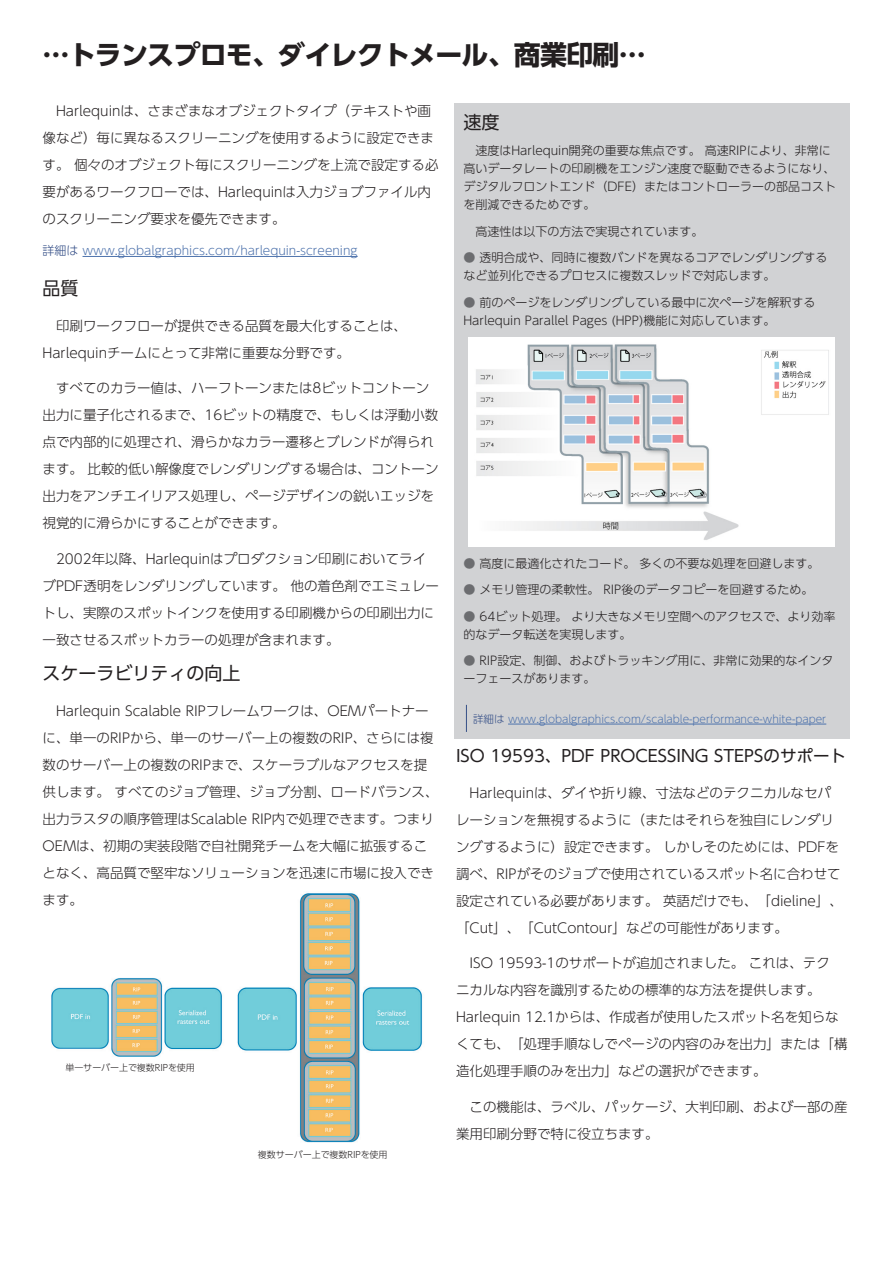
<style>
.page{position:relative;width:893px;height:1263px;background:#fff}
.page>*{position:absolute;margin:0;border:0;box-sizing:border-box;transform-origin:0 0}
.t1{font:700 27px "UD Shin Go Pr 6 N";letter-spacing:-.03em;color:#231f20}
.t2{font:18px "UD Shin Go Pr 6 N";color:#231f20}
.t3{font:16.5px "UD Shin Go Pr 6 N";color:#231f20}
.t4{font:300 13.5px/27px "UD Shin Go Pr 6 N";color:#231f20}
.t5{font:300 12px/18px "UD Shin Go Pr 6 N";color:#231f20}
.t6{font:300 12px "UD Shin Go Pr 6 N";color:#4d72ac}
.t7{font:300 10.5px "UD Shin Go Pr 6 N";color:#4d72ac}
.t8{font:300 9px "UD Shin Go Pr 6 N";color:#231f20}
.s1{color:#6c6d70}
.s2{color:#354f87}
</style>
<div class="page">
<div style="left:454px;top:103px;width:395px;height:636px;background:#d1d2d4"></div>
<svg style="left:466px;top:705px;width:1px;height:27px"></svg>
<hr style="left:508px;top:724px;width:318px;height:1px;background:#4d72ac">
<hr style="left:83px;top:256px;width:275px;height:1px;background:#4d72ac">
<img style="left:469px;top:337px;width:365px;height:210px">
<img style="left:51px;top:978px;width:171px;height:79px">
<img style="left:237px;top:893px;width:186px;height:250px">
<p class="t1" style="left:43px;top:33px;width:605px">…トランスプロモ、ダイレクトメール、商業印刷…</p>
<p class="t4" style="left:43px;top:97px;width:397px;text-indent:14px">Harlequinは、さまざまなオブジェクトタイプ（テキストや画像など）毎に異なるスクリーニングを使用するように設定できます。 個々のオブジェクト毎にスクリーニングを上流で設定する必要があるワークフローでは、Harlequinは入力ジョブファイル内のスクリーニング要求を優先できます。</p>
<p class="t2" style="left:463px;top:108px;width:37px">速度</p>
<p class="t5" style="left:463px;top:141px;width:374px;text-indent:12px">速度はHarlequin開発の重要な焦点です。 高速RIPにより、非常に高いデータレートの印刷機をエンジン速度で駆動できるようになり、デジタルフロントエンド（DFE）またはコントローラーの部品コストを削減できるためです。</p>
<p class="t5" style="left:475px;top:222px;width:229px">高速性は以下の方法で実現されています。</p>
<p class="t5" style="left:463px;top:248px;width:365px"><span class="s1">●</span> 透明合成や、同時に複数バンドを異なるコアでレンダリングするなど並列化できるプロセスに複数スレッドで対応します。</p>
<p class="t5" style="left:463px;top:293px;width:353px"><span class="s1">●</span> 前のページをレンダリングしている最中に次ページを解釈する<br>Harlequin Parallel Pages (HPP)機能に対応しています。</p>
<p class="t6" style="left:43px;top:240px;width:317px"><span class="s2">詳細は</span> www.globalgraphics.com/harlequin-screening</p>
<p class="t2" style="left:43px;top:274px;width:37px">品質</p>
<p class="t4" style="left:43px;top:311px;width:366px;text-indent:14px">印刷ワークフローが提供できる品質を最大化することは、<br>Harlequinチームにとって非常に重要な分野です。</p>
<p class="t4" style="left:43px;top:374px;width:397px;text-indent:14px">すべてのカラー値は、ハーフトーンまたは8ビットコントーン出力に量子化されるまで、16ビットの精度で、もしくは浮動小数点で内部的に処理され、滑らかなカラー遷移とブレンドが得られます。 比較的低い解像度でレンダリングする場合は、コントーン出力をアンチエイリアス処理し、ページデザインの鋭いエッジを視覚的に滑らかにすることができます。</p>
<p class="t4" style="left:43px;top:544px;width:398px;text-indent:14px">2002年以降、Harlequinはプロダクション印刷においてライブPDF透明をレンダリングしています。 他の着色剤でエミュレートし、実際のスポットインクを使用する印刷機からの印刷出力に一致させるスポットカラーの処理が含まれます。</p>
<p class="t2" style="left:43px;top:659px;width:199px">スケーラビリティの向上</p>
<p class="t4" style="left:43px;top:696px;width:397px;text-indent:14px">Harlequin Scalable RIPフレームワークは、OEMパートナーに、単一のRIPから、単一のサーバー上の複数のRIP、さらには複数のサーバー上の複数のRIPまで、スケーラブルなアクセスを提供します。 すべてのジョブ管理、ジョブ分割、ロードバランス、出力ラスタの順序管理はScalable RIP内で処理できます。つまり<br>OEMは、初期の実装段階で自社開発チームを大幅に拡張することなく、高品質で堅牢なソリューションを迅速に市場に投入できます。</p>
<p class="t5" style="left:463px;top:553px;width:357px"><span class="s1">●</span> 高度に最適化されたコード。 多くの不要な処理を回避します。</p>
<p class="t5" style="left:463px;top:580px;width:351px"><span class="s1">●</span> メモリ管理の柔軟性。 RIP後のデータコピーを回避するため。</p>
<p class="t5" style="left:463px;top:606px;width:373px"><span class="s1">●</span> 64ビット処理。 より大きなメモリ空間へのアクセスで、より効率的なデータ転送を実現します。</p>
<p class="t5" style="left:463px;top:651px;width:371px"><span class="s1">●</span> RIP設定、制御、およびトラッキング用に、非常に効果的なインターフェースがあります。</p>
<p class="t7" style="left:473px;top:710px;width:355px"><span class="s2">詳細は</span> www.globalgraphics.com/scalable-performance-white-paper</p>
<p class="t3" style="left:456px;top:742px;width:391px">ISO 19593、PDF PROCESSING STEPSのサポート</p>
<p class="t4" style="left:456px;top:778px;width:388px;text-indent:14px">Harlequinは、ダイや折り線、寸法などのテクニカルなセパレーションを無視するように（またはそれらを独自にレンダリングするように）設定できます。 しかしそのためには、PDFを調べ、RIPがそのジョブで使用されているスポット名に合わせて設定されている必要があります。 英語だけでも、「dieline」、「Cut」、「CutContour」などの可能性があります。</p>
<p class="t4" style="left:456px;top:949px;width:393px;text-indent:14px">ISO 19593-1のサポートが追加されました。 これは、テク<br>ニカルな内容を識別するための標準的な方法を提供します。Harlequin 12.1からは、作成者が使用したスポット名を知らなくても、「処理手順なしでページの内容のみを出力」または「構造化処理手順のみを出力」などの選択ができます。</p>
<p class="t4" style="left:456px;top:1092px;width:393px;text-indent:14px">この機能は、ラベル、パッケージ、大判印刷、および一部の産業用印刷分野で特に役立ちます。</p>
<p class="t8" style="left:65px;top:1060px;width:131px">単一サーバー上で複数RIPを使用</p>
<p class="t8" style="left:258px;top:1147px;width:131px">複数サーバー上で複数RIPを使用</p>
</div>
